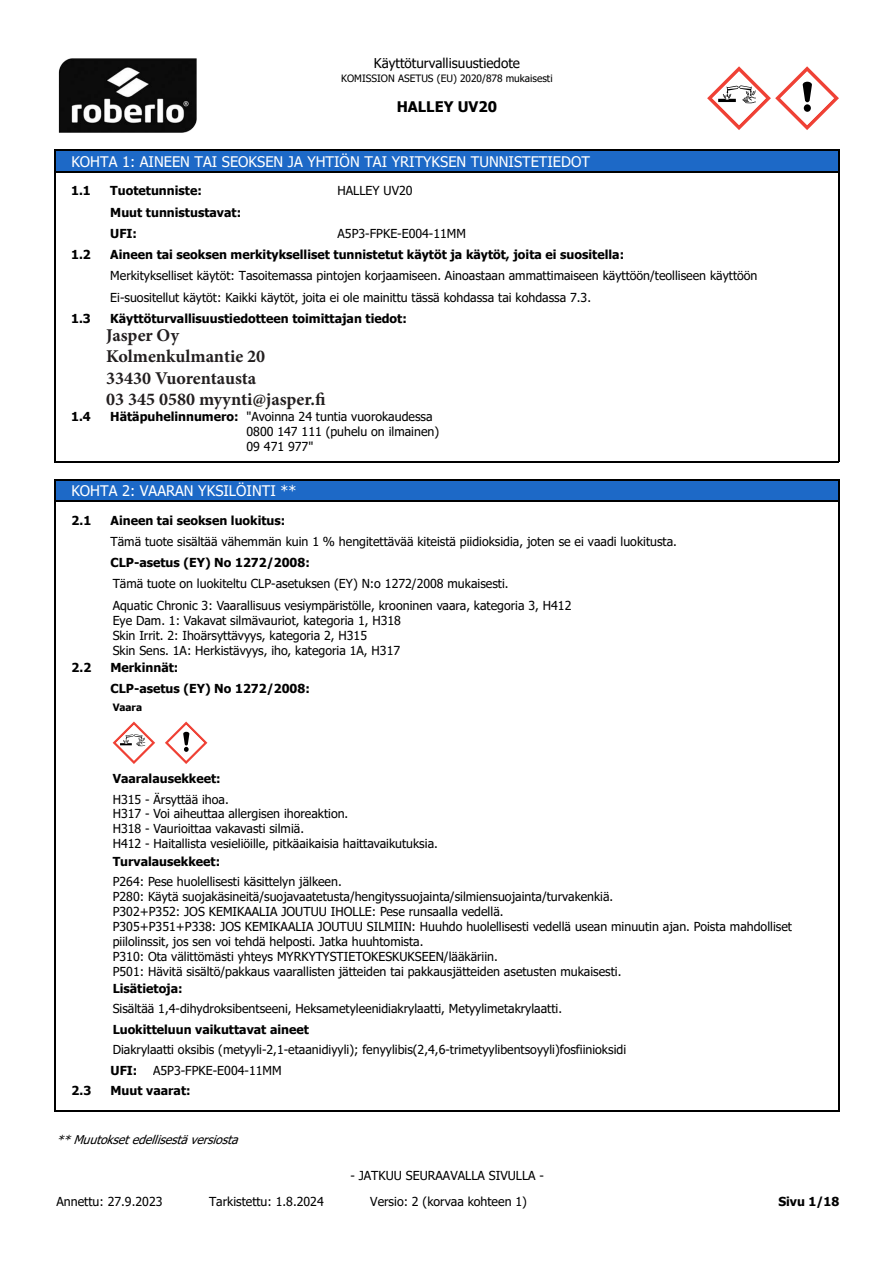
<style>
.page{position:relative;width:893px;height:1263px;background:#fff}
.page>*{position:absolute;margin:0;border:0;box-sizing:border-box;transform-origin:0 0}
.t1{font:700 18px "Minion Pro";color:#231f20}
.t2{font:14.7px "Tahoma";color:#fff}
.t3{font:700 14.7px "Tahoma";color:#000}
.t4{font:13.5px "Tahoma";color:#000}
.t5{font:12.3px/15px "Tahoma";color:#000}
.t6{font:700 12.3px/21.3px "Tahoma";color:#000}
.t7{font:italic 12px "Tahoma";color:#000}
.t8{font:10.2px "Tahoma";color:#000}
.t9{font:700 10.2px "Tahoma";color:#000}
.s1{font-weight:700}
.s2{font-weight:400}
</style>
<div class="page">
<img style="left:58px;top:58px;width:139px;height:75px">
<svg style="left:707px;top:66px;width:132px;height:64px"></svg>
<div style="left:54px;top:150px;width:17px;height:23px;background:#1d69c7"></div>
<div style="left:71px;top:150px;width:768px;height:23px;background:#1d69c7"></div>
<hr style="left:54px;top:150px;width:2px;height:23px;background:#000">
<svg style="left:56px;top:150px;width:15px;height:1px"></svg>
<hr style="left:71px;top:150px;width:768px;height:1px;background:#000">
<hr style="left:71px;top:172px;width:768px;height:1px;background:#000">
<svg style="left:54px;top:172px;width:17px;height:11px"></svg>
<hr style="left:54px;top:183px;width:2px;height:21px;background:#000">
<hr style="left:54px;top:204px;width:2px;height:21px;background:#000">
<hr style="left:54px;top:225px;width:2px;height:22px;background:#000">
<hr style="left:54px;top:247px;width:2px;height:21px;background:#000">
<hr style="left:54px;top:268px;width:2px;height:21px;background:#000">
<hr style="left:54px;top:289px;width:2px;height:21px;background:#000">
<hr style="left:54px;top:310px;width:2px;height:22px;background:#000">
<svg style="left:838px;top:151px;width:1px;height:181px"></svg>
<hr style="left:54px;top:332px;width:2px;height:77px;background:#000">
<hr style="left:838px;top:332px;width:1px;height:77px;background:#000">
<hr style="left:54px;top:409px;width:2px;height:47px;background:#000">
<hr style="left:838px;top:409px;width:1px;height:47px;background:#000">
<hr style="left:54px;top:461px;width:785px;height:1px;background:#000">
<div style="left:54px;top:479px;width:17px;height:23px;background:#1d69c7"></div>
<div style="left:71px;top:479px;width:768px;height:23px;background:#1d69c7"></div>
<hr style="left:54px;top:479px;width:2px;height:23px;background:#000">
<svg style="left:56px;top:479px;width:15px;height:1px"></svg>
<hr style="left:71px;top:479px;width:768px;height:1px;background:#000">
<hr style="left:71px;top:501px;width:768px;height:1px;background:#000">
<svg style="left:54px;top:501px;width:17px;height:11px"></svg>
<hr style="left:54px;top:512px;width:2px;height:21px;background:#000">
<hr style="left:54px;top:533px;width:2px;height:22px;background:#000">
<hr style="left:54px;top:555px;width:2px;height:21px;background:#000">
<hr style="left:54px;top:576px;width:2px;height:21px;background:#000">
<svg style="left:838px;top:480px;width:1px;height:117px"></svg>
<hr style="left:54px;top:597px;width:2px;height:62px;background:#000">
<hr style="left:838px;top:597px;width:1px;height:62px;background:#000">
<hr style="left:54px;top:659px;width:2px;height:22px;background:#000">
<svg style="left:113px;top:721px;width:42px;height:43px"></svg>
<svg style="left:165px;top:721px;width:42px;height:43px"></svg>
<hr style="left:54px;top:681px;width:2px;height:20px;background:#000">
<hr style="left:54px;top:701px;width:2px;height:20px;background:#000">
<svg style="left:838px;top:659px;width:1px;height:62px"></svg>
<hr style="left:54px;top:721px;width:2px;height:50px;background:#000">
<hr style="left:838px;top:721px;width:1px;height:50px;background:#000">
<hr style="left:54px;top:771px;width:2px;height:20px;background:#000">
<svg style="left:838px;top:771px;width:1px;height:20px"></svg>
<hr style="left:54px;top:791px;width:2px;height:62px;background:#000">
<hr style="left:838px;top:791px;width:1px;height:62px;background:#000">
<hr style="left:54px;top:853px;width:2px;height:21px;background:#000">
<svg style="left:838px;top:853px;width:1px;height:21px"></svg>
<hr style="left:54px;top:874px;width:2px;height:106px;background:#000">
<hr style="left:838px;top:874px;width:1px;height:106px;background:#000">
<hr style="left:54px;top:980px;width:2px;height:21px;background:#000">
<hr style="left:54px;top:1001px;width:2px;height:20px;background:#000">
<hr style="left:54px;top:1021px;width:2px;height:21px;background:#000">
<hr style="left:54px;top:1042px;width:2px;height:20px;background:#000">
<hr style="left:54px;top:1062px;width:2px;height:21px;background:#000">
<hr style="left:54px;top:1083px;width:2px;height:22px;background:#000">
<svg style="left:838px;top:980px;width:1px;height:130px"></svg>
<hr style="left:54px;top:1110px;width:785px;height:1px;background:#000">
<p class="t4" style="left:374px;top:54px;width:148px">Käyttöturvallisuustiedote</p>
<p class="t8" style="left:341px;top:71px;width:213px">KOMISSION ASETUS (EU) 2020/878 mukaisesti</p>
<p class="t3" style="left:397px;top:96px;width:102px">HALLEY UV20</p>
<p class="t2" style="left:71px;top:152px;width:520px">KOHTA 1: AINEEN TAI SEOKSEN JA YHTIÖN TAI YRITYKSEN TUNNISTETIEDOT</p>
<p class="t6" style="left:71px;top:181px;width:21px">1.1</p>
<p class="t6" style="left:110px;top:181px;width:93px">Tuotetunniste:</p>
<p class="t5" style="left:338px;top:184px;width:77px">HALLEY UV20</p>
<p class="t6" style="left:110px;top:202px;width:132px">Muut tunnistustavat:<br>UFI:</p>
<p class="t5" style="left:338px;top:226px;width:130px">A5P3-FPKE-E004-11MM</p>
<p class="t6" style="left:71px;top:244px;width:21px">1.2</p>
<p class="t5" style="left:110px;top:245px;width:649px;line-height:21.3px"><span class="s1">Aineen tai seoksen merkitykselliset tunnistetut käytöt ja käytöt, joita ei suositella:<br></span>Merkitykselliset käytöt: Tasoitemassa pintojen korjaamiseen. Ainoastaan ammattimaiseen käyttöön/teolliseen käyttöön<br>Ei-suositellut käytöt: Kaikki käytöt, joita ei ole mainittu tässä kohdassa tai kohdassa 7.3.</p>
<p class="t6" style="left:71px;top:308px;width:21px">1.3</p>
<p class="t6" style="left:110px;top:308px;width:298px">Käyttöturvallisuustiedotteen toimittajan tiedot:<br><span class="s2">Roberlo S.A.U.</span></p>
<p class="t5" style="left:110px;top:348px;width:154px">Ctra. Nacional II, Km. 706,5</p>
<p class="t5" style="left:110px;top:392px;width:106px">msds@roberlo.com</p>
<p class="t6" style="left:71px;top:406px;width:21px">1.4</p>
<p class="t5" style="left:247px;top:410px;width:194px;text-indent:-136px"><span class="s1">Hätäpuhelinnumero:</span> "Avoinna 24 tuntia vuorokaudessa<br>0800 147 111 (puhelu on ilmainen)<br>09 471 977"</p>
<p class="t2" style="left:71px;top:481px;width:226px">KOHTA 2: VAARAN YKSILÖINTI **</p>
<p class="t6" style="left:72px;top:510px;width:21px">2.1</p>
<p class="t5" style="left:111px;top:510px;width:568px;line-height:21.3px"><span class="s1">Aineen tai seoksen luokitus:<br></span>Tämä tuote sisältää vähemmän kuin 1 % hengitettävää kiteistä piidioksidia, joten se ei vaadi luokitusta.<br><span class="s1">CLP-asetus (EY) No 1272/2008:<br></span>Tämä tuote on luokiteltu CLP-asetuksen (EY) N:o 1272/2008 mukaisesti.<br>Aquatic Chronic 3: Vaarallisuus vesiympäristölle, krooninen vaara, kategoria 3, H412</p>
<p class="t5" style="left:113px;top:613px;width:290px">Eye Dam. 1: Vakavat silmävauriot, kategoria 1, H318<br>Skin Irrit. 2: Ihoärsyttävyys, kategoria 2, H315<br>Skin Sens. 1A: Herkistävyys, iho, kategoria 1A, H317</p>
<p class="t6" style="left:72px;top:657px;width:21px">2.2</p>
<p class="t6" style="left:111px;top:657px;width:201px">Merkinnät:<br>CLP-asetus (EY) No 1272/2008:</p>
<p class="t9" style="left:113px;top:700px;width:31px">Vaara</p>
<p class="t1" style="left:106px;top:322px;width:74px">Jasper Oy</p>
<p class="t1" style="left:106px;top:344px;width:160px">Kolmenkulmantie 20</p>
<p class="t1" style="left:106px;top:365px;width:152px">33430 Vuorentausta</p>
<p class="t1" style="left:106px;top:387px;width:221px">03 345 0580 myynti@jasper.fi</p>
<p class="t5" style="left:113px;top:769px;width:118px;line-height:20.4px"><span class="s1">Vaaralausekkeet:<br></span>H315 - Ärsyttää ihoa.</p>
<p class="t5" style="left:113px;top:807px;width:327px">H317 - Voi aiheuttaa allergisen ihoreaktion.<br>H318 - Vaurioittaa vakavasti silmiä.<br>H412 - Haitallista vesieliöille, pitkäaikaisia haittavaikutuksia.</p>
<p class="t5" style="left:113px;top:851px;width:231px;line-height:20.4px"><span class="s1">Turvalausekkeet:<br></span>P264: Pese huolellisesti käsittelyn jälkeen.</p>
<p class="t5" style="left:113px;top:890px;width:681px">P280: Käytä suojakäsineitä/suojavaatetusta/hengityssuojainta/silmiensuojainta/turvakenkiä.<br>P302+P352: JOS KEMIKAALIA JOUTUU IHOLLE: Pese runsaalla vedellä.<br>P305+P351+P338: JOS KEMIKAALIA JOUTUU SILMIIN: Huuhdo huolellisesti vedellä usean minuutin ajan. Poista mahdolliset piilolinssit, jos sen voi tehdä helposti. Jatka huuhtomista.<br>P310: Ota välittömästi yhteys MYRKYTYSTIETOKESKUKSEEN/lääkäriin.<br>P501: Hävitä sisältö/pakkaus vaarallisten jätteiden tai pakkausjätteiden asetusten mukaisesti.</p>
<p class="t5" style="left:111px;top:979px;width:517px;line-height:20.4px"><span class="s1">Lisätietoja:<br></span>Sisältää 1,4-dihydroksibentseeni, Heksametyleenidiakrylaatti, Metyylimetakrylaatti.<br><span class="s1">Luokitteluun vaikuttavat aineet<br></span>Diakrylaatti oksibis (metyyli-2,1-etaanidiyyli); fenyylibis(2,4,6-trimetyylibentsoyyli)fosfiinioksidi <span class="s1">UFI:</span></p>
<p class="t5" style="left:153px;top:1063px;width:130px">A5P3-FPKE-E004-11MM</p>
<p class="t6" style="left:72px;top:1080px;width:21px">2.3</p>
<p class="t6" style="left:111px;top:1080px;width:82px">Muut vaarat:</p>
<p class="t7" style="left:57px;top:1132px;width:188px">**Muutoksetedellisestäversiosta</p>
<p class="t5" style="left:350px;top:1169px;width:195px">- JATKUU SEURAAVALLA SIVULLA -</p>
<p class="t5" style="left:57px;top:1195px;width:107px">Annettu: 27.9.2023</p>
<p class="t5" style="left:209px;top:1195px;width:116px">Tarkistettu: 1.8.2024</p>
<p class="t5" style="left:370px;top:1195px;width:158px">Versio: 2 (korvaa kohteen 1)</p>
<p class="t6" style="left:778px;top:1192px;width:63px">Sivu 1/18</p>
</div>
